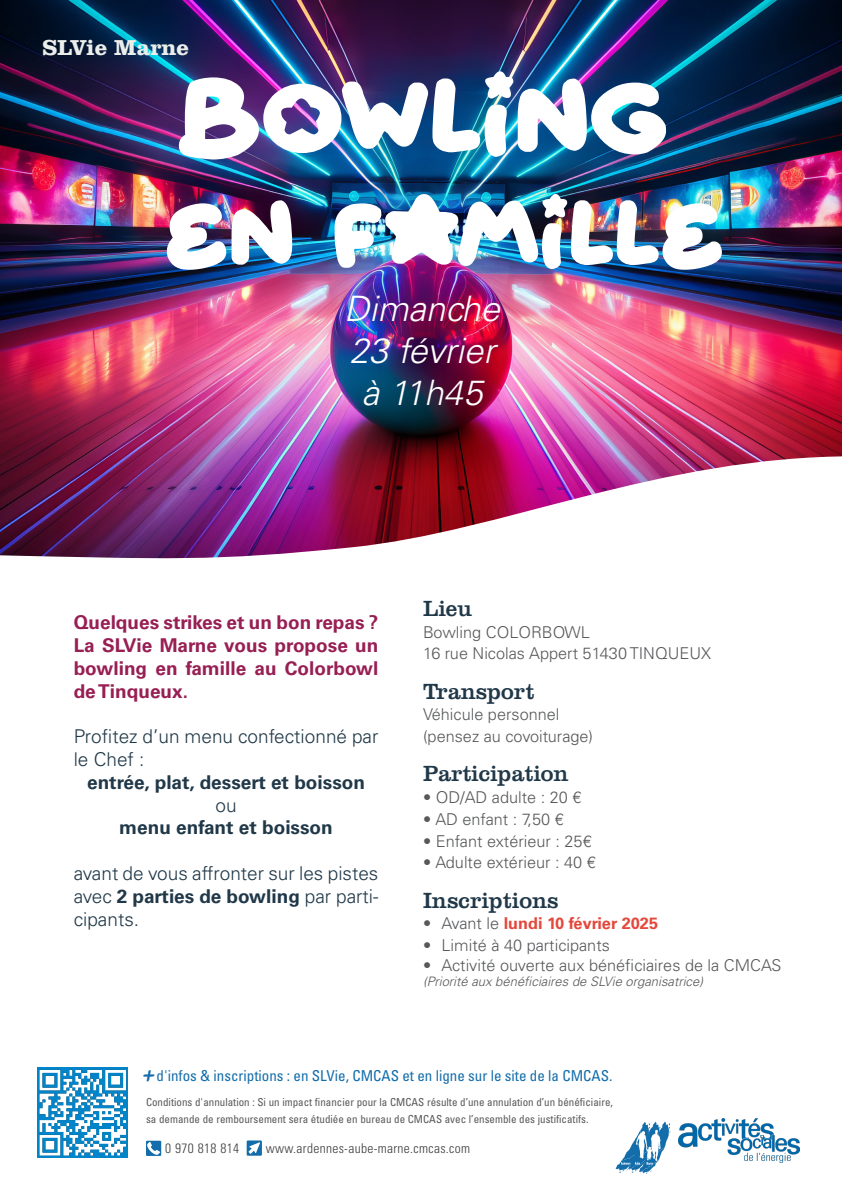
<style>
.page{position:relative;width:842px;height:1191px;background:#fff}
.page>*{position:absolute;margin:0;border:0;box-sizing:border-box;transform-origin:0 0}
.t1{font:90px "Starborn";color:#fff}
.t2{font:79px "Starborn";color:#fff}
.t3{font:italic 300 35px "Univers LT Std";color:#fff}
.t4{font:35px "PR8 Charade";color:#136dab}
.t5{font:22.8px "Clarendon LT Std";color:#203848}
.t6{font:700 22.4px "Clarendon LT Std";color:#ebeeea}
.t7{font:300 19px/22.8px "Univers LT Std";color:#203848}
.t8{font:700 19px/22.8px "Univers LT Std";color:#971f54;text-align:justify}
.t9{font:700 19px "Univers LT Std";color:#203848}
.t10{font:300 16.3px/21.7px "Univers LT Std";color:#57585a}
.t11{font:700 16.3px "Univers LT Std";color:#e3483b}
.t12{font:condensed 15px "Univers LT Std";color:#136dab}
.DETAILS{font:300 condensed 13.5px "Univers LT Std";letter-spacing:.025em;color:#3e3e3f}
.t13{font:italic 300 13px "Univers LT Std";color:#57585a}
.DETAILS-2{font:condensed 11px/17px "Univers LT Std";color:#57585a}
.s1{font-weight:700}
.s2{font-weight:300;color:#57585a}
</style>
<div class="page">
<img style="left:0;top:0;width:842px;height:456px">
<img style="left:0;top:456px;width:842px;height:103px">
<img style="left:679px;top:1118px;width:120px;height:44px">
<svg style="left:615px;top:1121px;width:55px;height:52px"></svg>
<svg style="left:146px;top:1140px;width:15px;height:16px"></svg>
<svg style="left:247px;top:1140px;width:15px;height:15px"></svg>
<img style="left:38px;top:1067px;width:90px;height:90px">
<p class="t6" style="left:43px;top:34px;width:148px">SLVie Marne</p>
<p class="t1" style="left:177px;top:62px;width:493px">Bowling</p>
<p class="t2" style="left:165px;top:186px;width:562px">en famille</p>
<p class="t3" style="left:344px;top:287px;width:157px">Dimanche</p>
<p class="t3" style="left:349px;top:329px;width:147px">23 février</p>
<p class="t3" style="left:362px;top:371px;width:122px">à 11h45</p>
<p class="t8" style="left:74px;top:611px;width:306px">Quelques strikes et un bon repas ?</p>
<p class="t8" style="left:74px;top:634px;width:306px">La SLVie Marne vous propose un bowling en famille au Colorbowl de Tinqueux.</p>
<p class="t7" style="left:74px;top:725px;width:306px">Profitez d’un menu confectionné par le Chef :</p>
<p class="t9" style="left:87px;top:771px;width:279px">entrée, plat, dessert et boisson</p>
<p class="t7" style="left:215px;top:793px;width:23px">ou</p>
<p class="t9" style="left:119px;top:816px;width:215px">menu enfant et boisson</p>
<p class="t7" style="left:74px;top:862px;width:306px;text-align:justify">avant de vous affronter sur les pistes avec <span class="s1">2 parties de bowling</span> par parti&shy;cipants.</p>
<p class="t5" style="left:423px;top:595px;width:51px">Lieu</p>
<p class="t10" style="left:423px;top:621px;width:168px">Bowling COLORBOWL</p>
<p class="t10" style="left:423px;top:642px;width:289px">16 rue Nicolas Appert 51430 TINQUEUX</p>
<p class="t5" style="left:423px;top:677px;width:113px">Transport</p>
<p class="t10" style="left:423px;top:704px;width:172px">Véhicule personnel (pensez au covoiturage)</p>
<p class="t5" style="left:423px;top:760px;width:147px">Participation</p>
<p class="t10" style="left:423px;top:786px;width:160px">• OD/AD adulte : 20 €</p>
<p class="t10" style="left:423px;top:808px;width:142px">• AD enfant : 7,50 €</p>
<p class="t10" style="left:423px;top:830px;width:170px">• Enfant extérieur : 25€</p>
<p class="t10" style="left:423px;top:851px;width:174px">• Adulte extérieur : 40 €</p>
<p class="t5" style="left:423px;top:886px;width:137px">Inscriptions</p>
<p class="t11" style="left:423px;top:914px;width:236px"><span class="s2">• Avant le</span> lundi 10 février 2025</p>
<p class="t10" style="left:423px;top:934px;width:188px">• Limité à 40 participants</p>
<p class="t10" style="left:423px;top:954px;width:360px">• Activité ouverte aux bénéficiaires de la CMCAS</p>
<p class="t13" style="left:423px;top:973px;width:281px">(Priorité aux bénéficiaires de SLVie organisatrice)</p>
<p class="t4" style="left:140px;top:1046px;width:17px">+</p>
<p class="t12" style="left:156px;top:1065px;width:457px">d'infos &amp; inscriptions : en SLVie, CMCAS et en ligne sur le site de la CMCAS.</p>
<p class="DETAILS-2" style="left:146px;top:1093px;width:468px">Conditions d'annulation : Si un impact financier pour la CMCAS résulte d’une annulation d’un bénéficiaire, sa demande de remboursement sera étudiée en bureau de CMCAS avec l’ensemble des justificatifs.</p>
<p class="DETAILS" style="left:165px;top:1139px;width:75px">0 970 818 814</p>
<p class="DETAILS" style="left:266px;top:1139px;width:206px">www.ardennes-aube-marne.cmcas.com</p>
</div>
